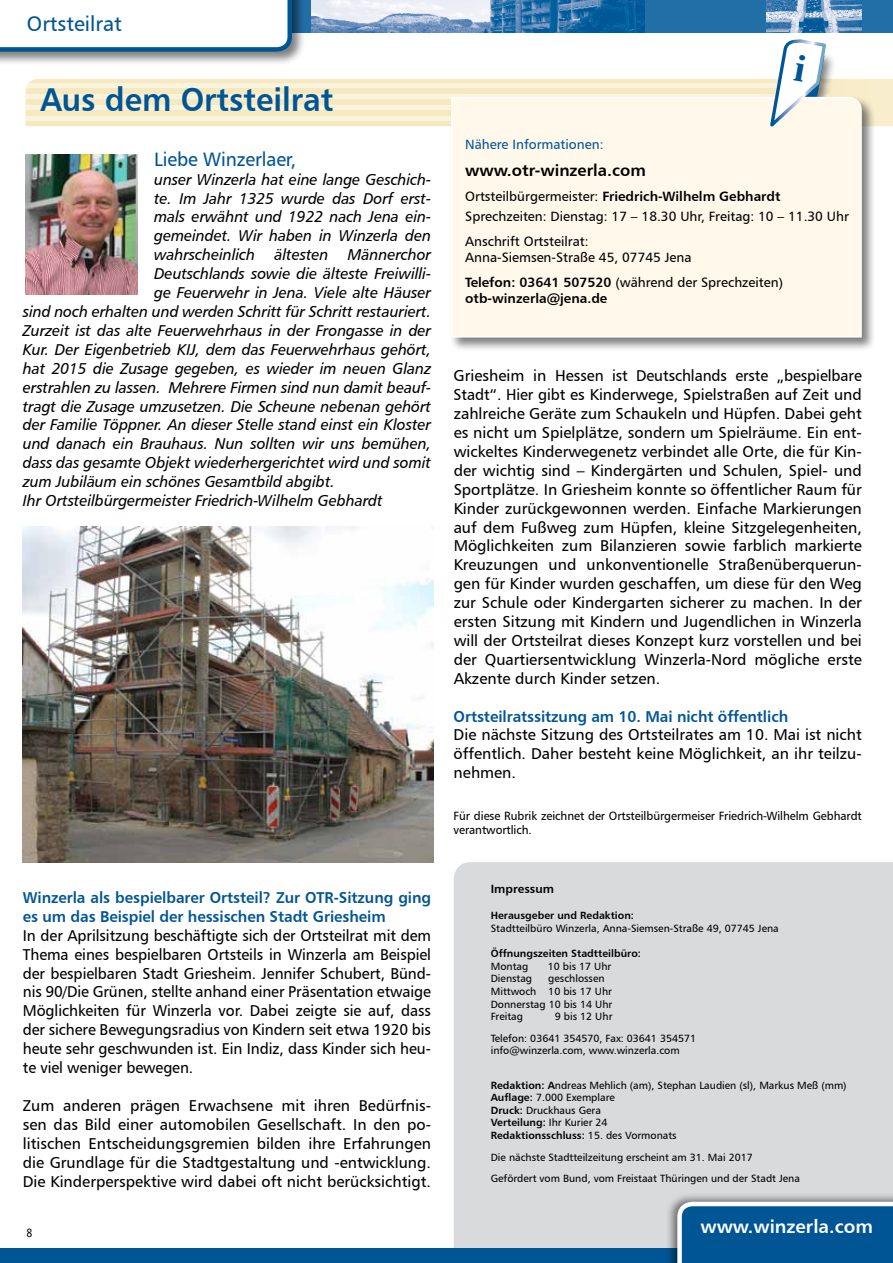
<style>
.page{position:relative;width:893px;height:1263px;background:#fff}
.page>*{position:absolute;margin:0;border:0;box-sizing:border-box;transform-origin:0 0}
.t1{font:33px "Humanist 777 BT Bold B";color:#005595;scale:.95 1}
.t2{font:21px "Humanist 777 BT Roman B";color:#005595}
.t3{font:19.5px "Humanist 777 BT Roman B";color:#005595}
.t4{font:18.75px "Humanist 777 BT Bold B";color:#fff}
.t5{font:16.5px "Humanist 777 BT Bold B";color:#000}
.t6{font:15.75px/18.9px "Humanist 777 BT Roman B";color:#000;text-align:justify}
.t7{font:15.75px "Humanist 777 BT Italic B";letter-spacing:-.005em;color:#000}
.t8{font:15.75px/18.9px "Humanist 777 BT Bold B";letter-spacing:-.005em;color:#005595}
.t9{font:13.5px/24.8px "Humanist 777 BT Roman B";color:#000}
.t10{font:13.5px "Humanist 777 BT Bold B";color:#000}
.t11{font:13.5px "Humanist 777 BT Roman B";color:#005595}
.t12{font:12px/14.4px "Humanist 777 BT Roman B";letter-spacing:-.005em;color:#000}
.t13{font:12px "Humanist 777 BT Bold B";color:#000}
.t14{font:12px "Humanist 777 BT Roman Condensed B";color:#000}
.t15{font:10.5px/12.6px "Humanist 777 BT Roman B";color:#000}
.t16{font:10.5px/12.6px "Humanist 777 BT Bold B";color:#000}
.s1{font-family:"Humanist 777 BT Roman B"}
.s2{font-family:"Humanist 777 BT Bold B"}
</style>
<div class="page">
<div style="left:454px;top:862px;width:439px;height:387px;background:#d9dadb"></div>
<div style="left:0;top:1249px;width:893px;height:14px;background:#005595"></div>
<div style="left:449px;top:95px;width:427px;height:257px;background:#000;opacity:.5"></div>
<div style="left:450px;top:134px;width:412px;height:204px;background:#fff8eb"></div>
<div style="left:665px;top:1192px;width:228px;height:71px;background:#000;opacity:.5"></div>
<div style="left:675px;top:1199px;width:218px;height:64px;background:#000;opacity:.5"></div>
<svg style="left:677px;top:1202px;width:216px;height:61px"></svg>
<img style="left:26px;top:154px;width:111px;height:140px">
<img style="left:23px;top:527px;width:410px;height:335px">
<svg style="left:0;top:0;width:893px;height:134px"></svg>
<h2 class="t2" style="left:27px;top:11px;width:96px">Ortsteilrat</h2>
<h1 class="t1" style="left:40px;top:78px;width:310px">Aus dem Ortsteilrat</h1>
<p class="t3" style="left:154px;top:147px;width:144px">Liebe Winzerlaer,</p>
<p class="t7" style="left:154px;top:169px;width:278px">unser Winzerla hat eine lange Geschich-</p>
<p class="t7" style="left:154px;top:188px;width:278px">te. Im Jahr 1325 wurde das Dorf erst-</p>
<p class="t7" style="left:154px;top:207px;width:278px">mals erwähnt und 1922 nach Jena ein-</p>
<p class="t7" style="left:154px;top:226px;width:278px">gemeindet. Wir haben in Winzerla den</p>
<p class="t7" style="left:154px;top:245px;width:278px">wahrscheinlich ältesten Männerchor</p>
<p class="t7" style="left:154px;top:264px;width:278px">Deutschlands sowie die älteste Freiwilli-</p>
<p class="t7" style="left:154px;top:283px;width:278px">ge Feuerwehr in Jena. Viele alte Häuser</p>
<p class="t7" style="left:23px;top:302px;width:410px">sind noch erhalten und werden Schritt für Schritt restauriert.</p>
<p class="t7" style="left:23px;top:321px;width:410px">Zurzeit ist das alte Feuerwehrhaus in der Frongasse in der</p>
<p class="t7" style="left:23px;top:339px;width:410px">Kur. Der Eigenbetrieb KIJ, dem das Feuerwehrhaus gehört,</p>
<p class="t7" style="left:23px;top:358px;width:410px">hat 2015 die Zusage gegeben, es wieder im neuen Glanz</p>
<p class="t7" style="left:23px;top:377px;width:410px">erstrahlen zu lassen. Mehrere Firmen sind nun damit beauf-</p>
<p class="t7" style="left:23px;top:396px;width:410px">tragt die Zusage umzusetzen. Die Scheune nebenan gehört</p>
<p class="t7" style="left:23px;top:415px;width:410px">der Familie Töppner. An dieser Stelle stand einst ein Kloster</p>
<p class="t7" style="left:23px;top:434px;width:410px">und danach ein Brauhaus. Nun sollten wir uns bemühen,</p>
<p class="t7" style="left:23px;top:453px;width:410px">dass das gesamte Objekt wiederhergerichtet wird und somit</p>
<p class="t7" style="left:23px;top:472px;width:313px">zum Jubiläum ein schönes Gesamtbild abgibt.</p>
<p class="t7" style="left:23px;top:491px;width:361px">Ihr Ortsteilbürgermeister Friedrich-Wilhelm Gebhardt</p>
<p class="t8" style="left:23px;top:888px;width:410px">Winzerla als bespielbarer Ortsteil? Zur OTR-Sitzung ging es um das Beispiel der hessischen Stadt Griesheim</p>
<p class="t6" style="left:23px;top:925px;width:410px">I n der Aprilsitzung beschäftigte sich der Ortsteilrat mit dem Thema eines bespielbaren Ortsteils in Winzerla am Beispiel der bespielbaren Stadt Griesheim. Jennifer Schubert, Bünd&shy;nis 90/Die Grünen, stellte anhand einer Präsentation etwaige Möglichkeiten für Winzerla vor. Dabei zeigte sie auf, dass der sichere Bewegungsradius von Kindern seit etwa 1920 bis heute sehr geschwunden ist. Ein I ndiz, dass Kinder sich heu&shy;te viel weniger bewegen.</p>
<p class="t6" style="left:23px;top:1096px;width:410px">Zum anderen prägen Erwachsene mit ihren Bedürfnis&shy;sen das Bild einer automobilen Gesellschaft. I n den po&shy;litischen Entscheidungsgremien bilden ihre Erfahrungen die Grundlage für die Stadtgestaltung und -entwicklung.<br>Die Kinderperspektive wird dabei oft nicht berücksichtigt.</p>
<p class="t14" style="left:27px;top:1226px;width:7px">8</p>
<p class="t11" style="left:465px;top:135px;width:140px">Nähere I nformationen:</p>
<p class="t5" style="left:465px;top:160px;width:182px">www.otr-winzerla.com</p>
<p class="t10" style="left:465px;top:188px;width:317px"><span class="s1">Ortsteilbürgermeister:</span> Friedrich-Wilhelm Gebhardt</p>
<p class="t9" style="left:465px;top:204px;width:385px">Sprechzeiten: Dienstag: 17 – 18.30 U hr, Freitag: 10 – 11.30 U hr<br>Anschrift Ortsteilrat:</p>
<p class="t9" style="left:465px;top:245px;width:319px">Anna-Siemsen-Straße 45, 07745 Jena<br><span class="s2">Telefon: 03641 507520</span> (während der Sprechzeiten)</p>
<p class="t10" style="left:465px;top:290px;width:144px">otb-winzerla@jena.de</p>
<p class="t6" style="left:454px;top:366px;width:410px">Griesheim in Hessen ist Deutschlands erste „bespielbare Stadt“. Hier gibt es Kinderwege, Spielstraßen auf Zeit und zahlreiche Geräte zum Schaukeln und Hüpfen. Dabei geht es nicht um Spielplätze, sondern um Spielräume. Ein ent&shy;wickeltes Kinderwegenetz verbindet alle Orte, die für Kin&shy;der wichtig sind – Kindergärten und Schulen, Spiel- und Sportplätze. I n Griesheim konnte so öffentlicher Raum für Kinder zurückgewonnen werden. Einfache Markierungen auf dem Fußweg zum Hüpfen, kleine Sitzgelegenheiten, Möglichkeiten zum Bilanzieren sowie farblich markierte Kreuzungen und unkonventionelle Straßenüberquerun&shy;gen für Kinder wurden geschaffen, um diese für den Weg zur Schule oder Kindergarten sicherer zu machen. I n der ersten Sitzung mit Kindern und Jugendlichen in Winzerla will der Ortsteilrat dieses Konzept kurz vorstellen und bei der Quartiersentwicklung Winzerla-Nord mögliche erste Akzente durch Kinder setzen.</p>
<p class="t8" style="left:454px;top:706px;width:336px">Ortsteilratssitzung am 10. Mai nicht öffentlich</p>
<p class="t6" style="left:454px;top:725px;width:410px">Die nächste Sitzung des Ortsteilrates am 10. Mai ist nicht öffentlich. Daher besteht keine Möglichkeit, an ihr teilzu&shy;nehmen.</p>
<p class="t12" style="left:454px;top:808px;width:410px">Für diese Rubrik zeichnet der Ortsteilbürgermeiser Friedrich-Wilhelm Gebhardt verantwortlich.</p>
<p class="t13" style="left:491px;top:881px;width:65px">Impressum</p>
<p class="t16" style="left:491px;top:909px;width:145px">Herausgeber und Redaktion:</p>
<p class="t15" style="left:491px;top:922px;width:289px">Stadtteilbüro Winzerla, Anna-Siemsen-Straße 49, 07745 Jena</p>
<p class="t16" style="left:491px;top:947px;width:152px">Öffnungszeiten Stadtteilbüro:</p>
<p class="t15" style="left:491px;top:960px;width:39px">Montag</p>
<p class="t15" style="left:548px;top:960px;width:65px">10 bis 17 Uhr</p>
<p class="t15" style="left:491px;top:972px;width:43px">Dienstag</p>
<p class="t15" style="left:491px;top:972px;width:123px;text-indent:58px">geschlossen<br>Mittwoch 10 bis 17 U hr<br>Donnerstag 10 bis 14 U hr<br>Freitag</p>
<p class="t15" style="left:491px;top:1005px;width:207px;line-height:21.6px;text-indent:64px">9 bis 12 Uhr<br>Telefon: 03641 354570, Fax: 03641 354571</p>
<p class="t15" style="left:491px;top:1044px;width:190px">info@winzerla.com, www.winzerla.com</p>
<p class="t15" style="left:491px;top:1078px;width:357px"><span class="s2">Redaktion: A</span>ndreas Mehlich (am), Stephan Laudien (sl), Markus Meß (mm)<br><span class="s2">Auflage:</span> 7.000 Exemplare<br><span class="s2">Druck:</span> Druckhaus Gera</p>
<p class="t16" style="left:491px;top:1116px;width:187px">Verteilung: <span class="s1">I hr Kurier 24<br></span>Redaktionsschluss: <span class="s1">15. des Vormonats</span></p>
<p class="t15" style="left:491px;top:1146px;width:311px;line-height:21.6px">Die nächste Stadtteilzeitung erscheint am 31. Mai 2017<br>Gefördert vom Bund, vom Freistaat Thüringen und der Stadt Jena</p>
<p class="t4" style="left:700px;top:1214px;width:174px">www.winzerla.com</p>
</div>
